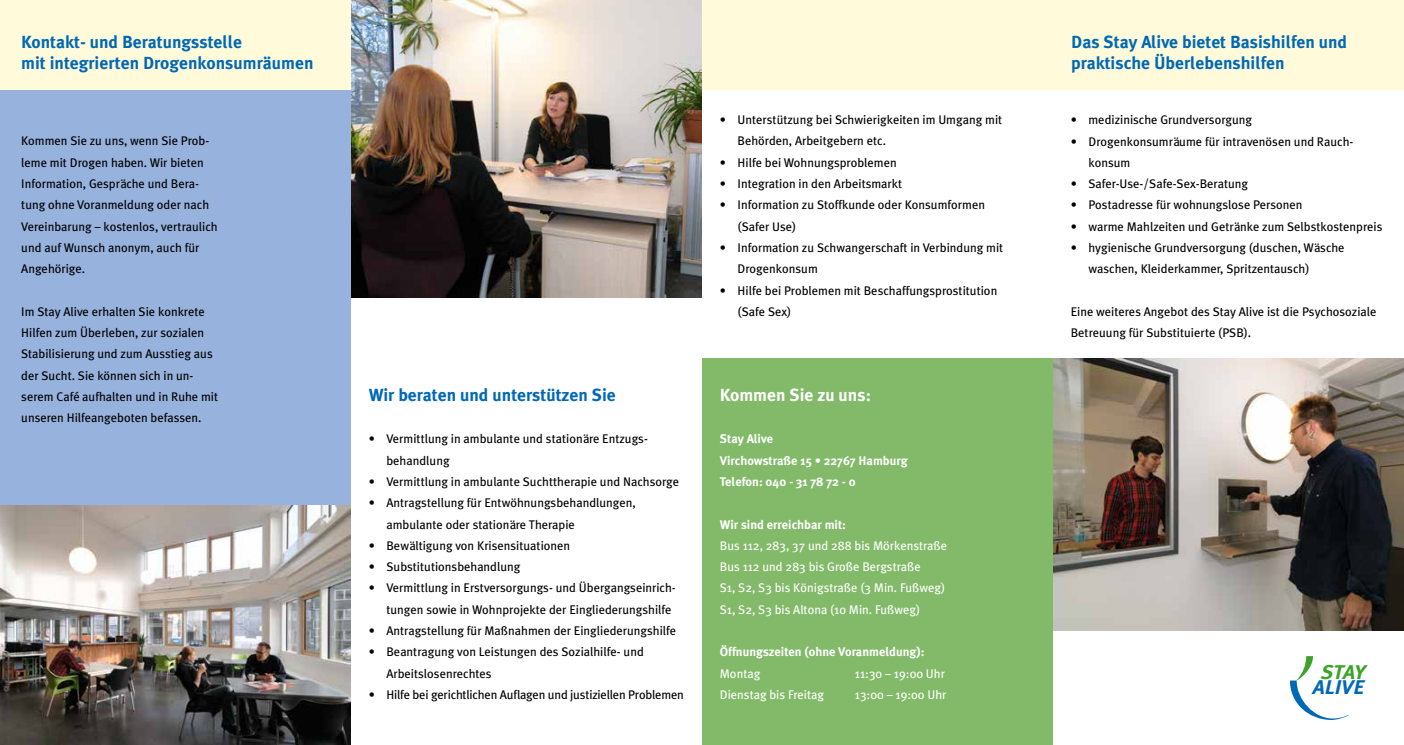
<style>
.page{position:relative;width:1404px;height:745px;background:#fff}
.page>*{position:absolute;margin:0;border:0;box-sizing:border-box;transform-origin:0 0}
.t1{font:italic 700 19.88px "Meta Plus";color:#0068b5;scale:1.05 1}
.t2{font:italic 700 19.88px "Meta Plus";color:#3ba329;scale:1.05 1}
.t3{font:700 17.5px/21.2px "Meta Plus";color:#0068b5}
.t4{font:700 17.5px "Meta Plus";color:#fff}
.t5{font:12.5px/21.2px "Meta Plus";color:#000}
.t6{font:12.5px/21.2px "Meta Plus";color:#fff}
.t7{font:700 12.5px/21.2px "Meta Plus";color:#fff}
</style>
<div class="page">
<div style="left:0;top:81px;width:351px;height:663px;background:#96b2dd"></div>
<div style="left:0;top:0;width:1403px;height:89px;background:#fffbda"></div>
<img style="left:351px;top:0;width:351px;height:297px">
<img style="left:1052px;top:358px;width:351px;height:272px">
<div style="left:702px;top:358px;width:350px;height:386px;background:#83ba69"></div>
<svg style="left:1289px;top:656px;width:59px;height:63px"></svg>
<img style="left:0;top:505px;width:351px;height:239px">
<h2 class="t3" style="left:21px;top:31px;width:294px">Kontakt- und Beratungsstelle<br>mit integrierten Drogenkonsumräumen</h2>
<h2 class="t3" style="left:1071px;top:31px;width:277px">Das Stay Alive bietet Basishilfen und praktische Überlebenshilfen</h2>
<p class="t5" style="left:21px;top:130px;width:198px">Kommen Sie zu uns, wenn Sie Prob&shy;leme mit Drogen haben. Wir bieten<br>Information, Gespräche und Bera&shy;tung ohne Voranmeldung oder nach<br>Vereinbarung – kostenlos, vertraulich und auf Wunsch anonym, auch für<br>Angehörige.</p>
<p class="t5" style="left:21px;top:300px;width:198px">Im Stay Alive erhalten Sie konkrete Hilfen zum Überleben, zur sozialen Stabilisierung und zum Ausstieg aus der Sucht. Sie können sich in un&shy;serem Café aufhalten und in Ruhe mit unseren Hilfeangeboten befassen.</p>
<h2 class="t3" style="left:369px;top:384px;width:248px">Wir beraten und unterstützen Sie</h2>
<p class="t5" style="left:386px;top:428px;width:261px;text-indent:-18px">• Vermittlung in ambulante und stationäre Entzugs&shy;behandlung</p>
<p class="t5" style="left:369px;top:470px;width:312px">• Vermittlung in ambulante Suchttherapie und Nachsorge</p>
<p class="t5" style="left:386px;top:492px;width:251px;text-indent:-18px">• Antragstellung für Entwöhnungsbehandlungen, ambulante oder stationäre Therapie</p>
<p class="t5" style="left:369px;top:534px;width:203px">• Bewältigung von Krisensituationen</p>
<p class="t5" style="left:369px;top:555px;width:153px">• Substitutionsbehandlung</p>
<p class="t5" style="left:386px;top:577px;width:291px;text-indent:-18px">• Vermittlung in Erstversorgungs- und Übergangseinrich&shy;tungen sowie in Wohnprojekte der Eingliederungshilfe</p>
<p class="t5" style="left:369px;top:619px;width:309px">• Antragstellung für Maßnahmen der Eingliederungshilfe</p>
<p class="t5" style="left:386px;top:640px;width:259px;text-indent:-18px">• Beantragung von Leistungen des Sozialhilfe- und<br>Arbeitslosenrechtes</p>
<p class="t5" style="left:369px;top:683px;width:317px">• Hilfe bei gerichtlichen Auflagen und justiziellen Problemen</p>
<p class="t5" style="left:737px;top:109px;width:266px;text-indent:-18px">• Unterstützung bei Schwierigkeiten im Umgang mit<br>Behörden, Arbeitgebern etc.</p>
<p class="t5" style="left:719px;top:151px;width:178px">• Hilfe bei Wohnungsproblemen</p>
<p class="t5" style="left:719px;top:173px;width:184px">• Integration in den Arbeitsmarkt</p>
<p class="t5" style="left:737px;top:194px;width:249px;text-indent:-18px">• Information zu Stoffkunde oder Konsumformen (Safer Use)</p>
<p class="t5" style="left:737px;top:237px;width:267px;text-indent:-18px">• Information zu Schwangerschaft in Verbindung mit<br>Drogenkonsum</p>
<p class="t5" style="left:737px;top:279px;width:261px;text-indent:-18px">• Hilfe bei Problemen mit Beschaffungsprostitution (Safe Sex)</p>
<h2 class="t4" style="left:719px;top:384px;width:153px">Kommen Sie zu uns:</h2>
<p class="t7" style="left:719px;top:428px;width:189px">Stay Alive<br>Virchowstraße 15 • 22767 Hamburg<br>Telefon: 040 - 31 78 72 - 0</p>
<p class="t7" style="left:719px;top:513px;width:128px">Wir sind erreichbar mit:</p>
<p class="t6" style="left:719px;top:534px;width:229px">Bus 112, 283, 37 und 288 bis Mörkenstraße Bus 112 und 283 bis Große Bergstraße<br>S1, S2, S3 bis Königstraße (3 Min. Fußweg)<br>S1, S2, S3 bis Altona (10 Min. Fußweg)</p>
<p class="t7" style="left:719px;top:641px;width:206px">Öffnungszeiten (ohne Voranmeldung):</p>
<p class="t6" style="left:719px;top:662px;width:42px">Montag</p>
<p class="t6" style="left:854px;top:662px;width:91px">11:30 – 19:00 Uhr</p>
<p class="t6" style="left:719px;top:683px;width:106px">Dienstag bis Freitag</p>
<p class="t6" style="left:854px;top:683px;width:93px">13:00 – 19:00 Uhr</p>
<p class="t5" style="left:1070px;top:109px;width:183px">• medizinische Grundversorgung</p>
<p class="t5" style="left:1088px;top:130px;width:265px;text-indent:-18px">• Drogenkonsumräume für intravenösen und Rauch&shy;konsum</p>
<p class="t5" style="left:1070px;top:173px;width:179px">• Safer-Use-/Safe-Sex-Beratung</p>
<p class="t5" style="left:1070px;top:194px;width:233px">• Postadresse für wohnungslose Personen</p>
<p class="t5" style="left:1070px;top:215px;width:313px">• warme Mahlzeiten und Getränke zum Selbstkostenpreis</p>
<p class="t5" style="left:1088px;top:237px;width:258px;text-indent:-18px">• hygienische Grundversorgung (duschen, Wäsche waschen, Kleiderkammer, Spritzentausch)</p>
<p class="t5" style="left:1070px;top:300px;width:307px">Eine weiteres Angebot des Stay Alive ist die Psychosoziale<br>Betreuung für Substituierte (PSB).</p>
<h1 class="t2" style="left:1320px;top:660px;width:44px">STAY</h1>
<h1 class="t1" style="left:1312px;top:675px;width:51px">ALIVE</h1>
</div>
